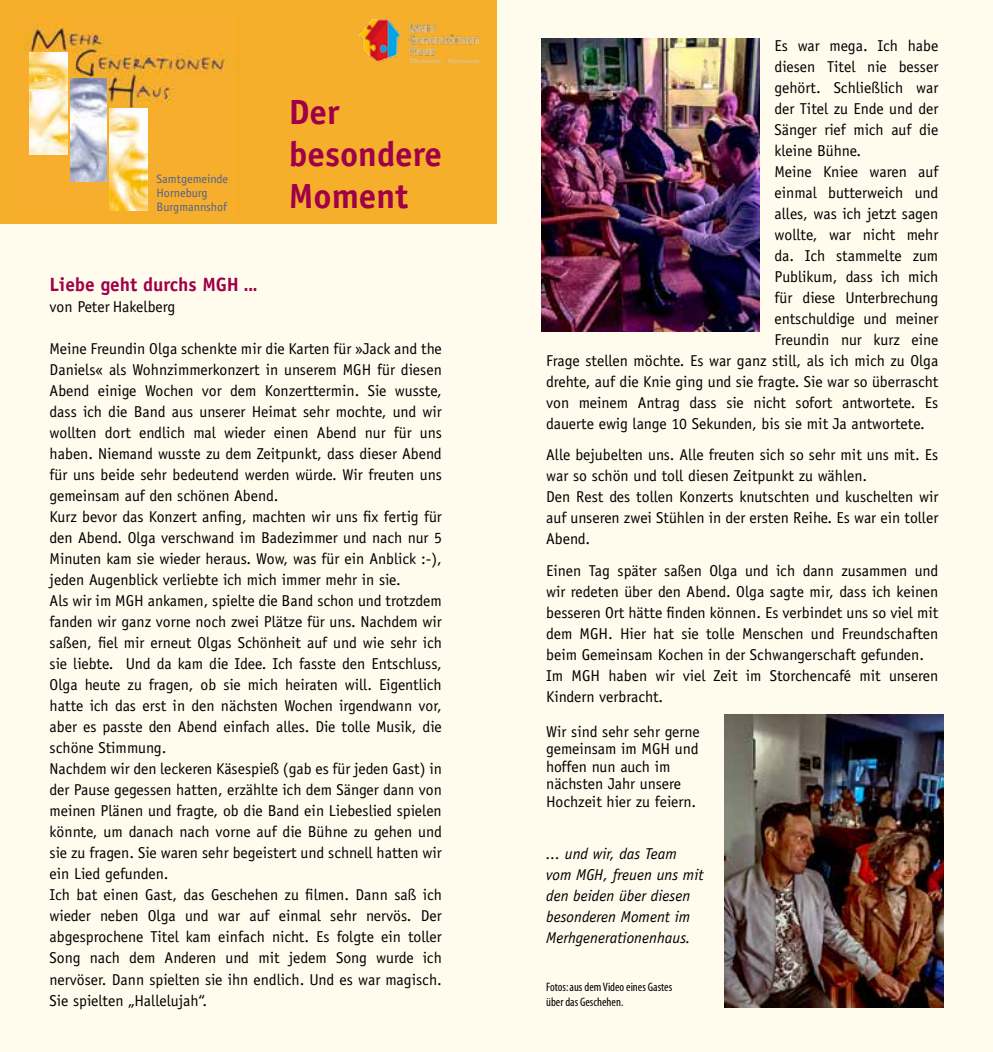
<style>
.page{position:relative;width:993px;height:1052px;background:#fff}
.page>*{position:absolute;margin:0;border:0;box-sizing:border-box;transform-origin:0 0}
.t1{font:700 35px/42px "Officina Sans";color:#9f0048}
.t2{font:700 19.25px "Officina Sans";color:#9f0048}
.t3{font:15.75px/21px "Officina Sans";color:#000}
.t4{font:italic 15.75px/21px "Officina Sans";color:#000}
.t5{font:condensed 12.25px/15.8px "Myriad";color:#000}
.t6{font:12.25px/14px "Officina Sans";color:#4a6194}
.s1{font-family:"Helvetica Neue";font-stretch:condensed}
</style>
<div class="page">
<div style="left:0;top:0;width:496px;height:1052px;background:#fffbed"></div>
<div style="left:496px;top:0;width:496px;height:1052px;background:#fffbed"></div>
<div style="left:0;top:0;width:496px;height:223px;background:#f6af2b"></div>
<img style="left:17px;top:15px;width:217px;height:196px">
<img style="left:109px;top:109px;width:38px;height:102px">
<img style="left:30px;top:52px;width:37px;height:102px">
<img style="left:70px;top:79px;width:36px;height:102px">
<img style="left:541px;top:39px;width:218px;height:292px">
<img style="left:724px;top:714px;width:219px;height:293px">
<img style="left:360px;top:20px;width:41px;height:42px">
<img style="left:402px;top:23px;width:76px;height:40px">
<p class="t6" style="left:157px;top:172px;width:73px">Samtgemeinde<br>Horneburg<br>Burgmannshof</p>
<h1 class="t1" style="left:289px;top:90px;width:155px">Der besondere<br>Moment</h1>
<p class="t2" style="left:50px;top:273px;width:209px">Liebe geht durchs MGH <span class="s1">...</span></p>
<p class="t3" style="left:50px;top:297px;width:127px">von Peter Hakelberg</p>
<p class="t3" style="left:50px;top:339px;width:393px">Meine Freundin Olga schenkte mir die Karten für »Jack and the Daniels« als Wohnzimmerkonzert in unserem MGH für diesen Abend einige Wochen vor dem Konzerttermin. Sie wusste, dass ich die Band aus unserer Heimat sehr mochte, und wir wollten dort endlich mal wieder einen Abend nur für uns haben. Niemand wusste zu dem Zeitpunkt, dass dieser Abend für uns beide sehr bedeutend werden würde. Wir freuten uns gemeinsam auf den schönen Abend.<br>Kurz bevor das Konzert anfing, machten wir uns fix fertig für den Abend. Olga verschwand im Badezimmer und nach nur 5<br>Minuten kam sie wieder heraus. Wow, was für ein Anblick :-), jeden Augenblick verliebte ich mich immer mehr in sie.<br>Als wir im MGH ankamen, spielte die Band schon und trotzdem fanden wir ganz vorne noch zwei Plätze für uns. Nachdem wir saßen, fiel mir erneut Olgas Schönheit auf und wie sehr ich sie liebte. Und da kam die Idee. Ich fasste den Entschluss, Olga heute zu fragen, ob sie mich heiraten will. Eigentlich hatte ich das erst in den nächsten Wochen irgendwann vor, aber es passte den Abend einfach alles. Die tolle Musik, die schöne Stimmung.<br>Nachdem wir den leckeren Käsespieß (gab es für jeden Gast) in der Pause gegessen hatten, erzählte ich dem Sänger dann von meinen Plänen und fragte, ob die Band ein Liebeslied spielen könnte, um danach nach vorne auf die Bühne zu gehen und sie zu fragen. Sie waren sehr begeistert und schnell hatten wir ein Lied gefunden.<br>Ich bat einen Gast, das Geschehen zu filmen. Dann saß ich wieder neben Olga und war auf einmal sehr nervös. Der abgesprochene Titel kam einfach nicht. Es folgte ein toller Song nach dem Anderen und mit jedem Song wurde ich nervöser. Dann spielten sie ihn endlich. Und es war magisch.<br>Sie spielten „Hallelujah“.</p>
<p class="t3" style="left:774px;top:35px;width:165px">Es war mega. Ich habe</p>
<p class="t3" style="left:774px;top:56px;width:165px">diesen Titel nie besser</p>
<p class="t3" style="left:774px;top:77px;width:165px">gehört. Schließlich war</p>
<p class="t3" style="left:774px;top:98px;width:165px">der Titel zu Ende und der</p>
<p class="t3" style="left:774px;top:119px;width:165px">Sänger rief mich auf die</p>
<p class="t3" style="left:774px;top:140px;width:88px">kleine Bühne.</p>
<p class="t3" style="left:774px;top:161px;width:165px">Meine Kniee waren auf</p>
<p class="t3" style="left:774px;top:182px;width:165px">einmal butterweich und</p>
<p class="t3" style="left:774px;top:203px;width:165px">alles, was ich jetzt sagen</p>
<p class="t3" style="left:774px;top:224px;width:165px">wollte, war nicht mehr</p>
<p class="t3" style="left:774px;top:245px;width:165px">da. Ich stammelte zum</p>
<p class="t3" style="left:774px;top:266px;width:165px">Publikum, dass ich mich</p>
<p class="t3" style="left:774px;top:287px;width:165px">für diese Unterbrechung</p>
<p class="t3" style="left:774px;top:308px;width:165px">entschuldige und meiner</p>
<p class="t3" style="left:774px;top:329px;width:165px">Freundin nur kurz eine</p>
<p class="t3" style="left:546px;top:350px;width:393px">Frage stellen möchte. Es war ganz still, als ich mich zu Olga</p>
<p class="t3" style="left:546px;top:371px;width:393px">drehte, auf die Knie ging und sie fragte. Sie war so überrascht</p>
<p class="t3" style="left:546px;top:392px;width:393px">von meinem Antrag dass sie nicht sofort antwortete. Es</p>
<p class="t3" style="left:546px;top:413px;width:380px">dauerte ewig lange 10 Sekunden, bis sie mit Ja antwortete.</p>
<p class="t3" style="left:546px;top:444px;width:393px">Alle bejubelten uns. Alle freuten sich so sehr mit uns mit. Es war so schön und toll diesen Zeitpunkt zu wählen.<br>Den Rest des tollen Konzerts knutschten und kuschelten wir auf unseren zwei Stühlen in der ersten Reihe. Es war ein toller Abend.</p>
<p class="t3" style="left:546px;top:560px;width:393px">Einen Tag später saßen Olga und ich dann zusammen und wir redeten über den Abend. Olga sagte mir, dass ich keinen besseren Ort hätte finden können. Es verbindet uns so viel mit dem MGH. Hier hat sie tolle Menschen und Freundschaften beim Gemeinsam Kochen in der Schwangerschaft gefunden.<br>Im MGH haben wir viel Zeit im Storchencafé mit unseren Kindern verbracht.</p>
<p class="t3" style="left:546px;top:722px;width:155px;line-height:17.5px">Wir sind sehr sehr gerne gemeinsam im MGH und hoffen nun auch im nächsten Jahr unsere<br>Hochzeit hier zu feiern.</p>
<p class="t4" style="left:546px;top:843px;width:159px">... und wir, das Team vom MGH, freuen uns mit den beiden über diesen besonderen Moment im<br>Merhgenerationenhaus.</p>
<p class="t5" style="left:546px;top:979px;width:127px">Fotos: aus dem Video eines Gastes über das Geschehen.</p>
</div>
